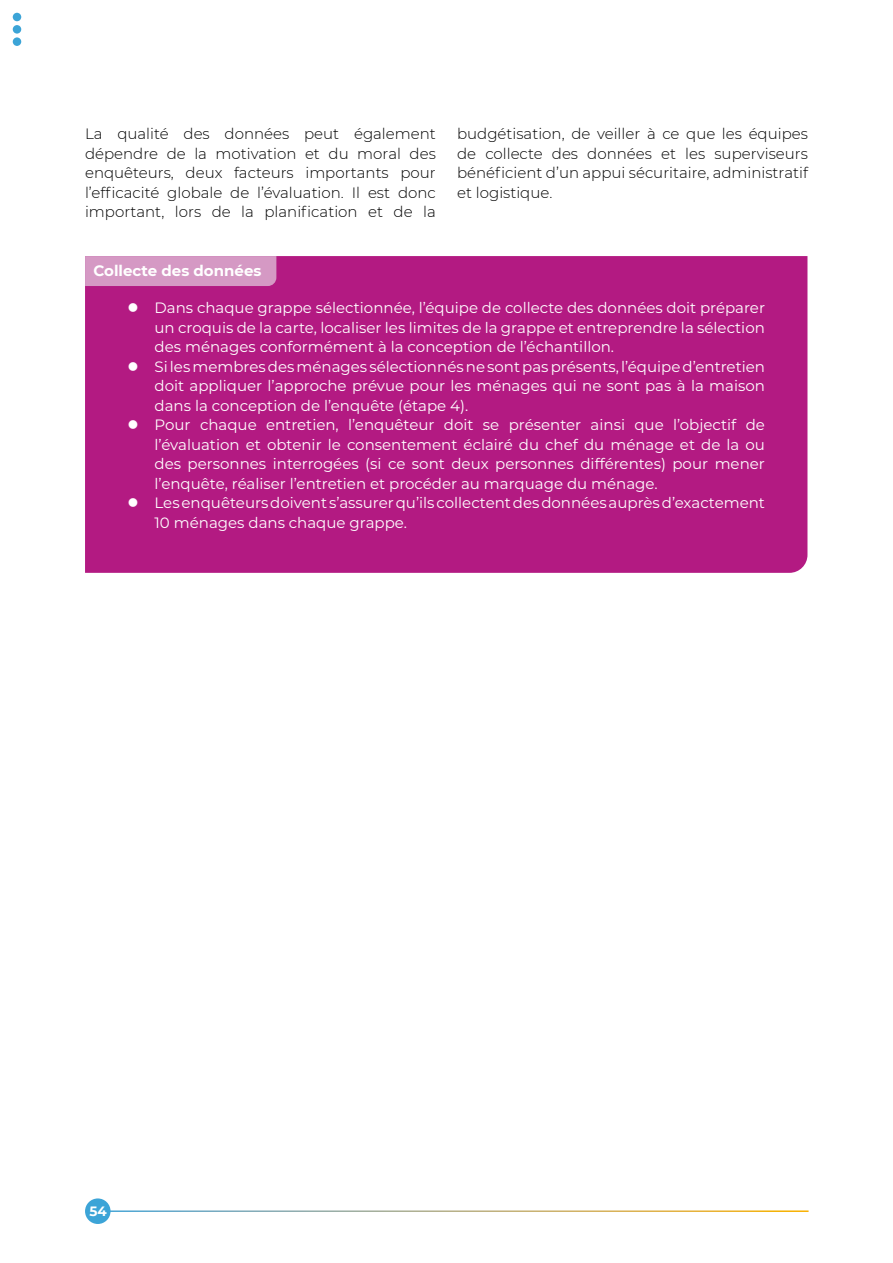
<style>
.page{position:relative;width:893px;height:1263px;background:#fff}
.page>*{position:absolute;margin:0;border:0;box-sizing:border-box;transform-origin:0 0}
.t1{font:15px/19.5px "Montserrat";color:#fff}
.t2{font:300 15px/19.5px "Montserrat";color:#000;text-align:justify}
.t3{font:700 15px "Montserrat";color:#fff}
.t4{font:700 13.5px "Montserrat";color:#fff}
</style>
<div class="page">
<div style="left:85px;top:1198px;width:26px;height:26px;background:#3ca4d7;border-radius:50%"></div>
<div style="left:13px;top:13px;width:8px;height:8px;background:#3ca4d7;border-radius:50%"></div>
<div style="left:13px;top:25px;width:8px;height:9px;background:#3ca4d7;border-radius:50%"></div>
<div style="left:13px;top:37px;width:8px;height:9px;background:#3ca4d7;border-radius:50%"></div>
<div style="left:85px;top:256px;width:722px;height:317px;background:#b31a82"></div>
<div style="left:85px;top:256px;width:191px;height:30px;background:#d599c4"></div>
<svg style="left:129px;top:303px;width:8px;height:9px"></svg>
<svg style="left:129px;top:362px;width:8px;height:8px"></svg>
<svg style="left:129px;top:420px;width:8px;height:9px"></svg>
<svg style="left:129px;top:498px;width:8px;height:9px"></svg>
<p class="t2" style="left:85px;top:123px;width:352px">La qualité des données peut également dépendre de la motivation et du moral des enquêteurs, deux facteurs importants pour l’efficacité globale de l’évaluation. Il est donc important, lors de la planification et de la</p>
<p class="t2" style="left:457px;top:123px;width:352px">budgétisation, de veiller à ce que les équipes de collecte des données et les superviseurs bénéficient d’un appui sécuritaire, administratif et logistique.</p>
<p class="t3" style="left:94px;top:260px;width:169px">Collecte des données</p>
<p class="t1" style="left:155px;top:297px;width:612px">Dans chaque grappe sélectionnée, l’équipe de collecte des données doit préparer un croquis de la carte, localiser les limites de la grappe et entreprendre la sélection des ménages conformément à la conception de l’échantillon.<br>Si les membres des ménages sélectionnés ne sont pas présents, l’équipe d’entretien doit appliquer l’approche prévue pour les ménages qui ne sont pas à la maison dans la conception de l’enquête (étape 4).<br>Pour chaque entretien, l’enquêteur doit se présenter ainsi que l’objectif de l’évaluation et obtenir le consentement éclairé du chef du ménage et de la ou des personnes interrogées (si ce sont deux personnes différentes) pour mener l’enquête, réaliser l’entretien et procéder au marquage du ménage.<br>Les enquêteurs doivent s’assurer qu’ils collectent des données auprès d’exactement 10 ménages dans chaque grappe.</p>
<p class="t4" style="left:90px;top:1201px;width:19px">54</p>
</div>
